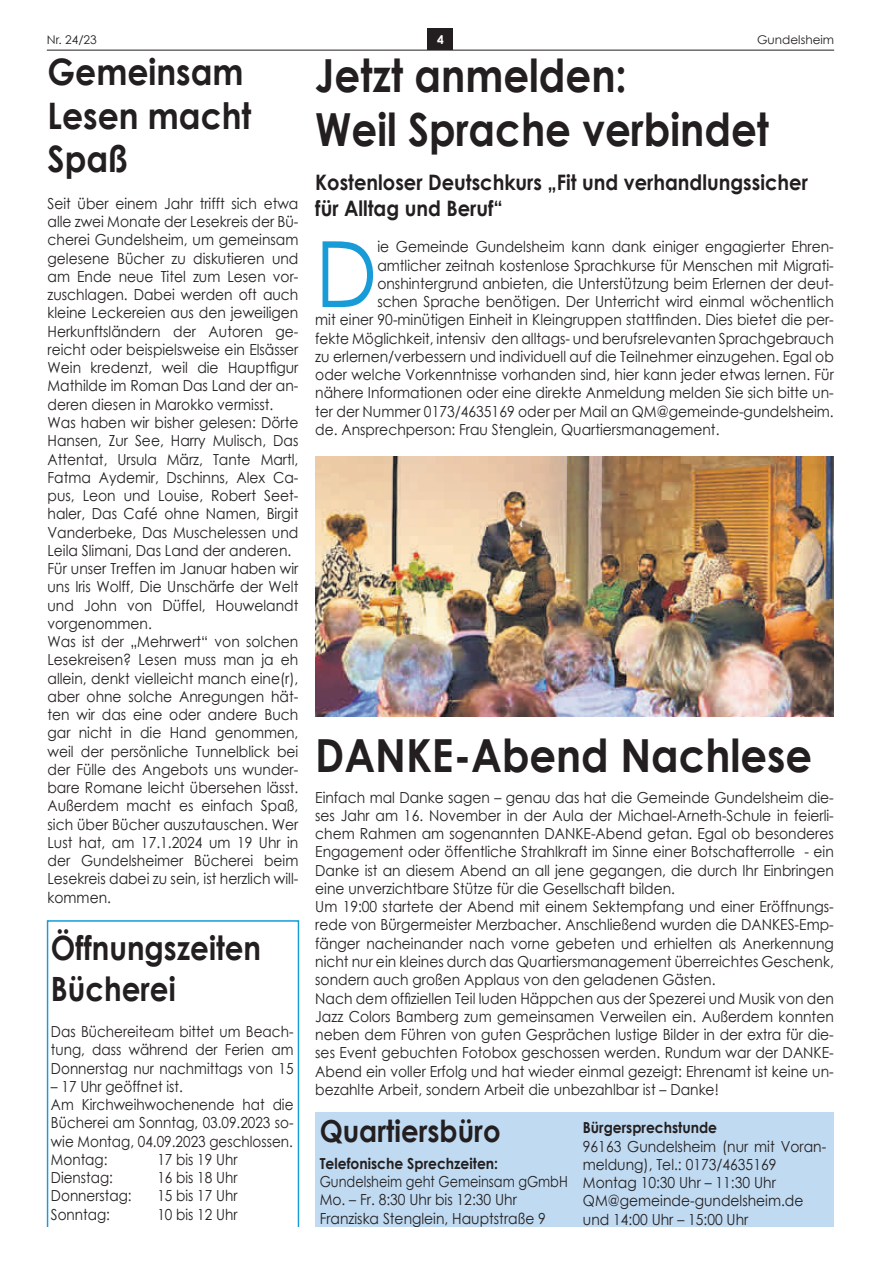
<style>
.page{position:relative;width:881px;height:1263px;background:#fff}
.page>*{position:absolute;margin:0;border:0;box-sizing:border-box;transform-origin:0 0}
.t1{font:91.5px "Century Gothic";color:#189cd8;scale:.91 1}
.t2{font:700 45.6px/54.8px "Century Gothic";color:#231f20;scale:.88 1}
.t3{font:700 45.6px "Century Gothic";color:#231f20;scale:.91 1}
.t4{font:700 36.45px/43.8px "Century Gothic";color:#231f20;scale:.9 1}
.t5{font:700 33.45px/40.2px "Century Gothic";color:#231f20;scale:.87 1}
.t6{font:700 30.45px "Century Gothic";color:#231f20;scale:.9 1}
.t7{font:700 21.3px/25.5px "Century Gothic";color:#231f20;scale:.91 1}
.t8{font:15.15px/18.3px "Century Gothic";color:#231f20;scale:.91 1}
.t9{font:15.15px/18.3px "Century Gothic";color:#231f20;text-align:justify;scale:.89 1}
.t10{font:15.15px/18.3px "Century Gothic";color:#231f20;scale:.84 1}
.t11{font:700 15.15px "Century Gothic";color:#231f20;scale:.91 1}
.t12{font:12px "Century Gothic";color:#231f20}
.t13{font:700 12px "Century Gothic";color:#fff}
</style>
<div class="page">
<div style="left:427px;top:29px;width:26px;height:21px;background:#231f20"></div>
<hr style="left:47px;top:50px;width:786px;height:1px;background:#231f20">
<div style="left:315px;top:1112px;width:518px;height:115px;background:#c0daf1"></div>
<img style="left:315px;top:457px;width:518px;height:260px">
<svg style="left:47px;top:920px;width:252px;height:307px"></svg>
<p class="t12" style="left:47px;top:32px;width:52px">Nr. 24/23</p>
<p class="t13" style="left:437px;top:32px;width:8px">4</p>
<p class="t12" style="left:756px;top:32px;width:78px">Gundelsheim</p>
<h2 class="t2" style="left:315px;top:46px;width:517px">Jetzt anmelden:<br>Weil sprache verbindet</h2>
<h3 class="t7" style="left:315px;top:169px;width:542px">Kostenloser deutschkurs „Fit und verhandlungssicher für alltag und beruf“</h3>
<h1 class="t1" style="left:315px;top:210px;width:70px">d</h1>
<p class="t8" style="left:377px;top:237px;width:503px">ie Gemeinde Gundelsheim kann dank einiger engagierter ehren-</p>
<h3 class="t4" style="left:48px;top:48px;width:228px">Gemeinsam lesen macht spaß</h3>
<p class="t8" style="left:47px;top:194px;width:277px">seit über einem Jahr trifft sich etwa alle zwei monate der lesekreis der Bü&shy;cherei Gundelsheim, um gemeinsam gelesene Bücher zu diskutieren und am ende neue titel zum lesen vor&shy;zuschlagen. dabei werden oft auch kleine leckereien aus den jeweiligen herkunftsländern der autoren ge&shy;reicht oder beispielsweise ein elsässer Wein kredenzt, weil die Hauptfigur mathilde im roman das land der an&shy;deren diesen in marokko vermisst.<br>Was haben wir bisher gelesen: dörte hansen, zur see, harry mulisch, das attentat, ursula märz, tante martl, Fatma aydemir, dschinns, alex Ca&shy;pus, leon und louise, robert seet&shy;haler, das Café ohne namen, Birgit vanderbeke, das muschelessen und leila slimani, das land der anderen.<br>Für unser treffen im Januar haben wir uns iris Wolff, die unschärfe der Welt und John von düffel, houwelandt vorgenommen.<br>Was ist der „mehrwert“ von solchen lesekreisen? lesen muss man ja eh allein, denkt vielleicht manch eine(r), aber ohne solche anregungen hät&shy;ten wir das eine oder andere Buch gar nicht in die hand genommen, weil der persönliche tunnelblick bei der Fülle des angebots uns wunder&shy;bare romane leicht übersehen lässt. außerdem macht es einfach spaß, sich über Bücher auszutauschen. Wer lust hat, am 17.1.2024 um 19 uhr in der Gundelsheimer Bücherei beim lesekreis dabei zu sein, ist herzlich will&shy;kommen.</p>
<h3 class="t5" style="left:51px;top:927px;width:243px">Öffnungszeiten bücherei</h3>
<p class="t9" style="left:51px;top:1022px;width:274px">das Büchereiteam bittet um Beach&shy;tung, dass während der Ferien am donnerstag nur nachmittags von 15</p>
<p class="t9" style="left:51px;top:1077px;width:274px;text-align:left">– 17 uhr geöffnet ist.<br>am kirchweihwochenende hat die<br>Bücherei am sonntag, 03.09.2023 so&shy;wie montag, 04.09.2023 geschlossen. montag:</p>
<p class="t8" style="left:377px;top:256px;width:503px">amtlicher zeitnah kostenlose sprachkurse für menschen mit migrati-</p>
<p class="t8" style="left:377px;top:274px;width:503px">onshintergrund anbieten, die unterstützung beim erlernen der deut-</p>
<p class="t8" style="left:377px;top:292px;width:503px">schen sprache benötigen. der unterricht wird einmal wöchentlich</p>
<p class="t8" style="left:315px;top:310px;width:571px">mit einer 90-minütigen Einheit in Kleingruppen stattfinden. Dies bietet die per-</p>
<p class="t8" style="left:315px;top:329px;width:571px">fekte möglichkeit, intensiv den alltags- und berufsrelevanten sprachgebrauch</p>
<p class="t8" style="left:315px;top:347px;width:571px">zu erlernen/verbessern und individuell auf die teilnehmer einzugehen. egal ob</p>
<p class="t8" style="left:315px;top:365px;width:571px">oder welche vorkenntnisse vorhanden sind, hier kann jeder etwas lernen. Für</p>
<p class="t8" style="left:315px;top:383px;width:571px">nähere informationen oder eine direkte anmeldung melden sie sich bitte un-</p>
<p class="t8" style="left:315px;top:402px;width:571px">ter der nummer 0173/4635169 oder per mail an Qm@gemeinde-gundelsheim.</p>
<p class="t8" style="left:315px;top:420px;width:445px">de. ansprechperson: Frau stenglein, Quartiersmanagement.</p>
<h2 class="t3" style="left:315px;top:721px;width:547px">danKE-abend nachlese</h2>
<p class="t8" style="left:315px;top:788px;width:571px">einfach mal danke sagen – genau das hat die Gemeinde Gundelsheim die&shy;ses Jahr am 16. november in der aula der michael-arneth-schule in feierli&shy;chem rahmen am sogenannten danke-abend getan. egal ob besonderes engagement oder öffentliche strahlkraft im sinne einer Botschafterrolle - ein danke ist an diesem abend an all jene gegangen, die durch ihr einbringen eine unverzichtbare stütze für die Gesellschaft bilden.<br>um 19:00 startete der abend mit einem sektempfang und einer eröffnungs&shy;rede von Bürgermeister merzbacher. anschließend wurden die dankes-emp&shy;fänger nacheinander nach vorne gebeten und erhielten als anerkennung nicht nur ein kleines durch das Quartiersmanagement überreichtes Geschenk, sondern auch großen applaus von den geladenen Gästen.<br>Nach dem offiziellen Teil luden Häppchen aus der Spezerei und Musik von den Jazz Colors Bamberg zum gemeinsamen verweilen ein. außerdem konnten neben dem Führen von guten Gesprächen lustige Bilder in der extra für die&shy;ses event gebuchten Fotobox geschossen werden. rundum war der danke&shy;abend ein voller erfolg und hat wieder einmal gezeigt: ehrenamt ist keine un&shy;bezahlte arbeit, sondern arbeit die unbezahlbar ist – danke!</p>
<h3 class="t6" style="left:319px;top:1107px;width:202px">Quartiersbüro</h3>
<p class="t11" style="left:319px;top:1152px;width:197px">Telefonische sprechzeiten:</p>
<p class="t10" style="left:319px;top:1172px;width:297px">Gundelsheim geht Gemeinsam gGmbh mo. – Fr. 8:30 uhr bis 12:30 uhr<br>Franziska stenglein, hauptstraße 9</p>
<p class="t11" style="left:582px;top:1116px;width:149px">bürgersprechstunde</p>
<p class="t8" style="left:582px;top:1137px;width:269px">96163 Gundelsheim (nur mit voran&shy;meldung), tel.: 0173/4635169 montag 10:30 uhr – 11:30 uhr<br>Qm@gemeinde-gundelsheim.de und 14:00 uhr – 15:00 uhr</p>
<p class="t9" style="left:157px;top:1150px;width:92px">17 bis 19 uhr</p>
<p class="t9" style="left:51px;top:1168px;width:71px">dienstag:</p>
<p class="t9" style="left:157px;top:1168px;width:92px">16 bis 18 uhr</p>
<p class="t9" style="left:51px;top:1186px;width:92px">donnerstag:</p>
<p class="t9" style="left:157px;top:1186px;width:92px">15 bis 17 uhr</p>
<p class="t9" style="left:51px;top:1205px;width:68px">sonntag:</p>
<p class="t9" style="left:157px;top:1205px;width:92px">10 bis 12 uhr</p>
</div>
